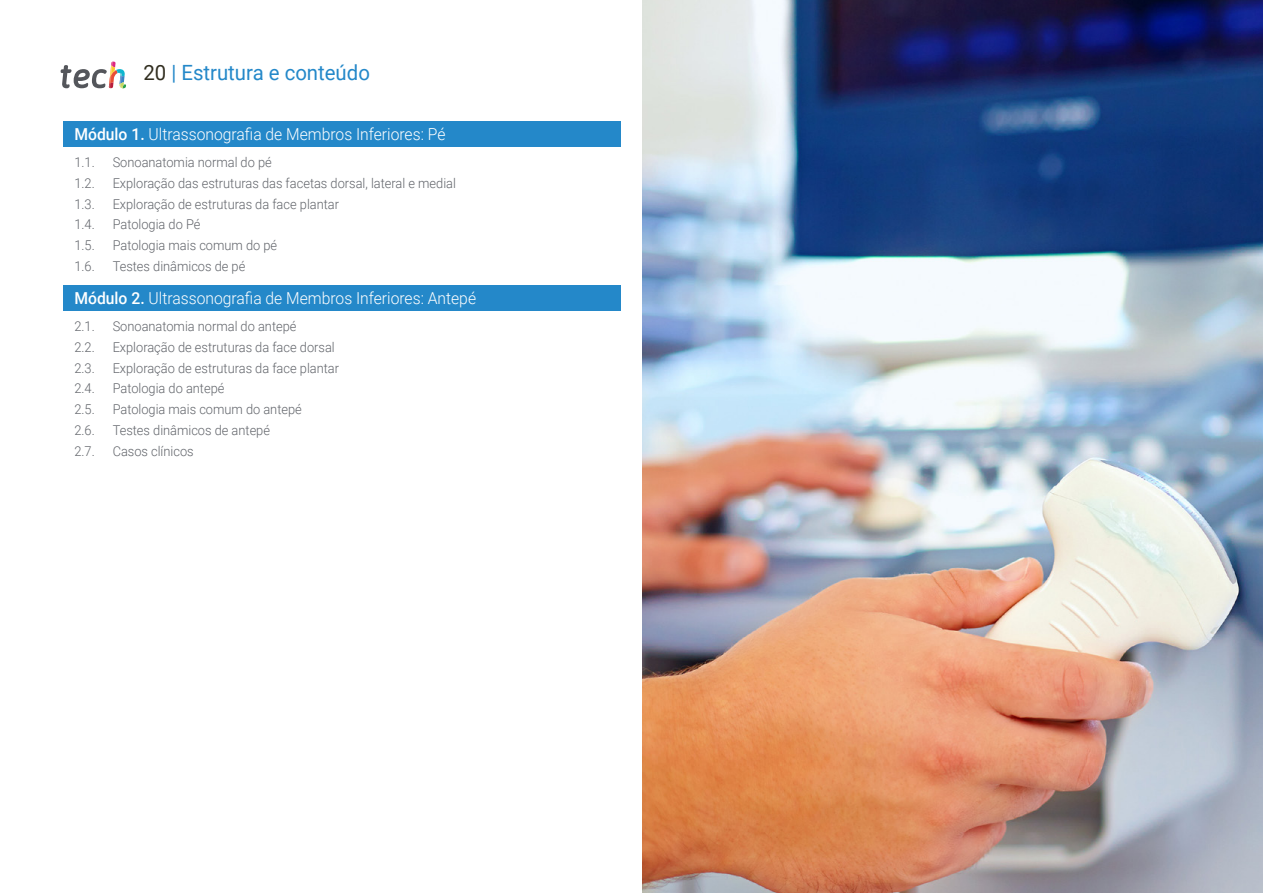
<style>
.page{position:relative;width:1263px;height:893px;background:#fff}
.page>*{position:absolute;margin:0;border:0;box-sizing:border-box;transform-origin:0 0}
.t1{font:21px "Roboto";color:#2488c9}
.t2{font:300 16.5px "Roboto";color:#fff;scale:.95 1}
.t3{font:300 13.5px "Roboto";color:#61646a;scale:.95 1}
.s1{color:#312e20}
.s2{font-weight:500}
</style>
<div class="page">
<div style="left:63px;top:121px;width:558px;height:25px;background:#2488c9"></div>
<div style="left:63px;top:285px;width:558px;height:25px;background:#2488c9"></div>
<svg style="left:61px;top:62px;width:65px;height:27px"></svg>
<img style="left:642px;top:0;width:621px;height:893px">
<h1 class="t1" style="left:144px;top:57px;width:228px"><span class="s1">20</span> | Estrutura e conteúdo</h1>
<p class="t2" style="left:74px;top:123px;width:392px"><span class="s2">Módulo 1.</span> Ultrassonografia de Membros Inferiores: Pé</p>
<p class="t3" style="left:74px;top:153px;width:23px">1.1.</p>
<p class="t3" style="left:113px;top:153px;width:169px">Sonoanatomia normal do pé</p>
<p class="t3" style="left:74px;top:174px;width:23px">1.2.</p>
<p class="t3" style="left:113px;top:174px;width:363px">Exploração das estruturas das facetas dorsal, lateral e medial</p>
<p class="t3" style="left:74px;top:194px;width:23px">1.3.</p>
<p class="t3" style="left:113px;top:194px;width:240px">Exploração de estruturas da face plantar</p>
<p class="t3" style="left:74px;top:215px;width:23px">1.4.</p>
<p class="t3" style="left:113px;top:215px;width:94px">Patologia do Pé</p>
<p class="t3" style="left:74px;top:236px;width:23px">1.5.</p>
<p class="t3" style="left:113px;top:236px;width:175px">Patologia mais comum do pé</p>
<p class="t3" style="left:74px;top:257px;width:23px">1.6.</p>
<p class="t3" style="left:113px;top:257px;width:141px">Testes dinâmicos de pé</p>
<p class="t2" style="left:74px;top:287px;width:424px"><span class="s2">Módulo 2.</span> Ultrassonografia de Membros Inferiores: Antepé</p>
<p class="t3" style="left:74px;top:317px;width:23px">2.1.</p>
<p class="t3" style="left:113px;top:317px;width:195px">Sonoanatomia normal do antepé</p>
<p class="t3" style="left:74px;top:338px;width:23px">2.2.</p>
<p class="t3" style="left:113px;top:338px;width:235px">Exploração de estruturas da face dorsal</p>
<p class="t3" style="left:74px;top:358px;width:23px">2.3.</p>
<p class="t3" style="left:113px;top:358px;width:240px">Exploração de estruturas da face plantar</p>
<p class="t3" style="left:74px;top:379px;width:23px">2.4.</p>
<p class="t3" style="left:113px;top:379px;width:119px">Patologia do antepé</p>
<p class="t3" style="left:74px;top:400px;width:23px">2.5.</p>
<p class="t3" style="left:113px;top:400px;width:201px">Patologia mais comum do antepé</p>
<p class="t3" style="left:74px;top:421px;width:23px">2.6.</p>
<p class="t3" style="left:113px;top:421px;width:167px">Testes dinâmicos de antepé</p>
<p class="t3" style="left:74px;top:441px;width:23px">2.7.</p>
<p class="t3" style="left:113px;top:441px;width:87px">Casos clínicos</p>
</div>
